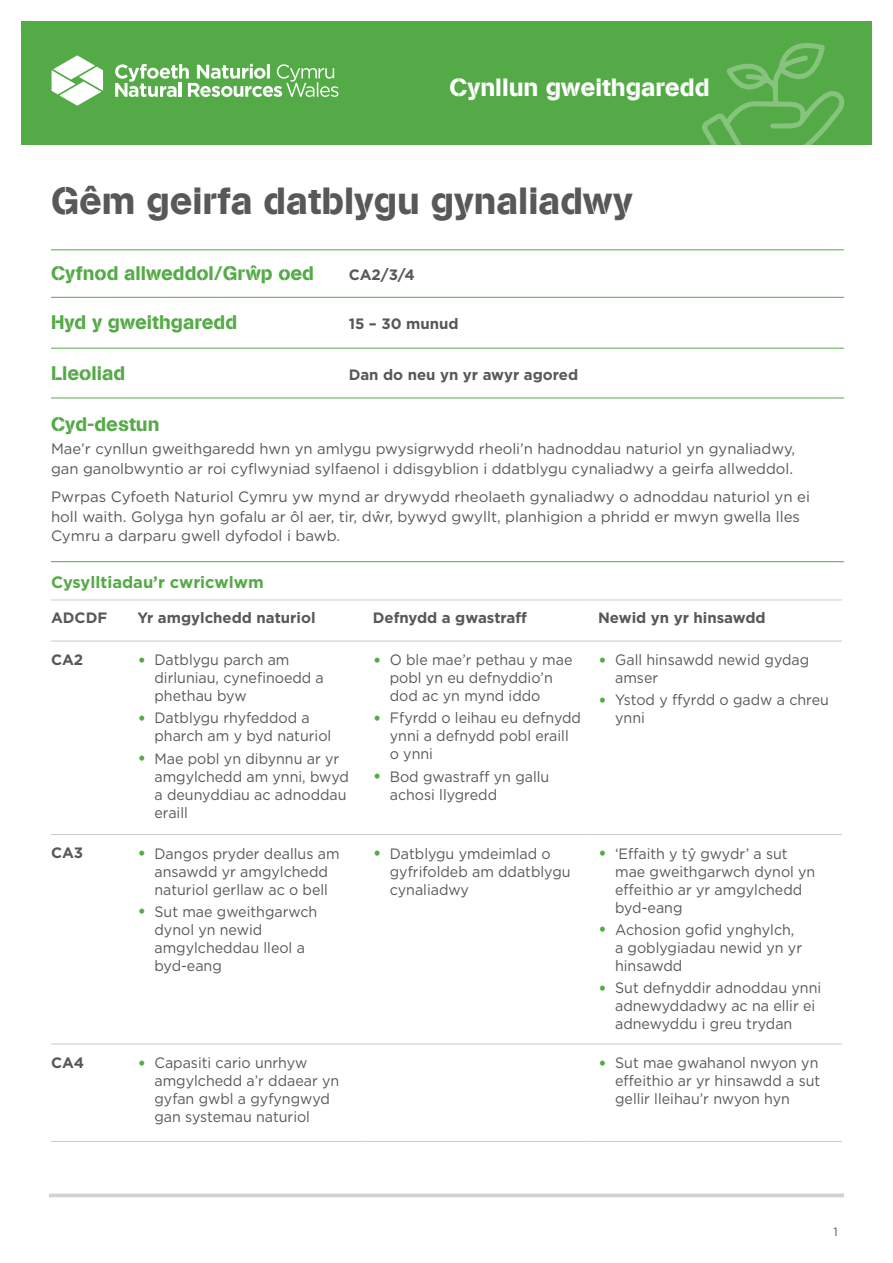
<style>
.page{position:relative;width:893px;height:1263px;background:#fff}
.page>*{position:absolute;margin:0;border:0;box-sizing:border-box;transform-origin:0 0}
.t1{font:37.5px "AG Book Stencil";color:#57585a}
.t2{font:24.75px "AG Book Stencil";color:#fff}
.t3{font:19.5px "AG Book Stencil";color:#54aa46}
.t4{font:700 16.5px "Gotham";color:#54aa46}
.t5{font:15px/18px "Gotham";color:#57585a;scale:.95 1}
.t6{font:15px/19.5px "Gotham";color:#57585a}
.t7{font:700 15px "Gotham";color:#57585a}
.t8{font:12px "Gotham";color:#57585a}
.s1{font-size:19.5px;color:#54aa46}
</style>
<div class="page">
<div style="left:21px;top:21px;width:851px;height:124px;background:#54aa46"></div>
<svg style="left:52px;top:55px;width:51px;height:51px"></svg>
<svg style="left:115px;top:64px;width:223px;height:33px"></svg>
<svg style="left:49px;top:1193px;width:795px;height:4px;background:#d7d8da"></svg>
<hr style="left:51px;top:297px;width:793px;height:1px;background:#54aa46">
<hr style="left:51px;top:348px;width:793px;height:1px;background:#54aa46">
<hr style="left:51px;top:398px;width:793px;height:1px;background:#54aa46">
<hr style="left:51px;top:561px;width:793px;height:1px;background:#54aa46">
<hr style="left:51px;top:249px;width:793px;height:1px;background:#54aa46">
<hr style="left:51px;top:600px;width:78px;height:1px;background:#c9cacc">
<hr style="left:129px;top:600px;width:235px;height:1px;background:#c9cacc">
<hr style="left:364px;top:600px;width:226px;height:1px;background:#c9cacc">
<hr style="left:590px;top:600px;width:252px;height:1px;background:#c9cacc">
<hr style="left:51px;top:641px;width:78px;height:1px;background:#c9cacc">
<hr style="left:129px;top:641px;width:235px;height:1px;background:#c9cacc">
<hr style="left:364px;top:641px;width:226px;height:1px;background:#c9cacc">
<hr style="left:590px;top:641px;width:252px;height:1px;background:#c9cacc">
<hr style="left:51px;top:834px;width:78px;height:1px;background:#c9cacc">
<hr style="left:129px;top:834px;width:235px;height:1px;background:#c9cacc">
<hr style="left:364px;top:834px;width:226px;height:1px;background:#c9cacc">
<hr style="left:590px;top:834px;width:252px;height:1px;background:#c9cacc">
<hr style="left:51px;top:1043px;width:78px;height:1px;background:#c9cacc">
<hr style="left:129px;top:1043px;width:235px;height:1px;background:#c9cacc">
<hr style="left:364px;top:1043px;width:226px;height:1px;background:#c9cacc">
<hr style="left:590px;top:1043px;width:252px;height:1px;background:#c9cacc">
<hr style="left:51px;top:1141px;width:78px;height:1px;background:#c9cacc">
<hr style="left:129px;top:1141px;width:235px;height:1px;background:#c9cacc">
<hr style="left:364px;top:1141px;width:226px;height:1px;background:#c9cacc">
<hr style="left:590px;top:1141px;width:252px;height:1px;background:#c9cacc">
<svg style="left:702px;top:43px;width:143px;height:102px"></svg>
<h2 class="t2" style="left:449px;top:73px;width:262px">Cynllun gweithgaredd</h2>
<h1 class="t1" style="left:51px;top:178px;width:583px">Gêm geirfa datblygu gynaliadwy</h1>
<h3 class="t3" style="left:51px;top:261px;width:265px">Cyfnod allweddol/Gr ˆwp oed</h3>
<p class="t7" style="left:349px;top:264px;width:68px">CA2/3/4</p>
<h3 class="t3" style="left:51px;top:310px;width:188px">Hyd y gweithgaredd</h3>
<p class="t7" style="left:349px;top:314px;width:111px">15 – 30 munud</p>
<h3 class="t3" style="left:51px;top:362px;width:76px">Lleoliad</h3>
<p class="t7" style="left:349px;top:365px;width:231px">Dan do neu yn yr awyr agored</p>
<h3 class="t3" style="left:51px;top:412px;width:110px">Cyd-destun</h3>
<p class="t6" style="left:51px;top:439px;width:746px">Mae’r cynllun gweithgaredd hwn yn amlygu pwysigrwydd rheoli’n hadnoddau naturiol yn gynaliadwy, gan ganolbwyntio ar roi cyflwyniad sylfaenol i ddisgyblion i ddatblygu cynaliadwy a geirfa allweddol.</p>
<p class="t6" style="left:51px;top:487px;width:760px">Pwrpas Cyfoeth Naturiol Cymru yw mynd ar drywydd rheolaeth gynaliadwy o adnoddau naturiol yn ei holl waith. Golyga hyn gofalu ar ôl aer, tir, dŵr, bywyd gwyllt, planhigion a phridd er mwyn gwella lles<br>Cymru a darparu gwell dyfodol i bawb.</p>
<p class="t4" style="left:51px;top:571px;width:214px">Cysylltiadau’r cwricwlwm</p>
<p class="t7" style="left:51px;top:608px;width:58px">ADCDF</p>
<p class="t7" style="left:137px;top:608px;width:180px">Yr amgylchedd naturiol</p>
<p class="t7" style="left:373px;top:608px;width:155px">Defnydd a gwastraff</p>
<p class="t7" style="left:598px;top:608px;width:169px">Newid yn yr hinsawdd</p>
<p class="t7" style="left:51px;top:649px;width:34px">CA2</p>
<p class="t5" style="left:154px;top:650px;width:180px;text-indent:-17px"><span class="s1">•</span> Datblygu parch am dirluniau, cynefinoedd a phethau byw</p>
<p class="t5" style="left:154px;top:709px;width:188px;text-indent:-17px"><span class="s1">•</span> Datblygu rhyfeddod a pharch am y byd naturiol</p>
<p class="t5" style="left:154px;top:749px;width:206px;text-indent:-17px"><span class="s1">•</span> Mae pobl yn dibynnu ar yr amgylchedd am ynni, bwyd a deunyddiau ac adnoddau eraill</p>
<p class="t5" style="left:390px;top:650px;width:194px;text-indent:-17px"><span class="s1">•</span> O ble mae’r pethau y mae pobl yn eu defnyddio’n dod ac yn mynd iddo</p>
<p class="t5" style="left:390px;top:709px;width:203px;text-indent:-17px"><span class="s1">•</span> Ffyrdd o leihau eu defnydd ynni a defnydd pobl eraill o ynni</p>
<p class="t5" style="left:390px;top:767px;width:169px;text-indent:-17px"><span class="s1">•</span> Bod gwastraff yn gallu achosi llygredd</p>
<p class="t5" style="left:615px;top:650px;width:206px;text-indent:-17px"><span class="s1">•</span> Gall hinsawdd newid gydag amser</p>
<p class="t5" style="left:615px;top:691px;width:227px;text-indent:-17px"><span class="s1">•</span> Ystod y ffyrdd o gadw a chreu ynni</p>
<p class="t7" style="left:51px;top:843px;width:34px">CA3</p>
<p class="t5" style="left:137px;top:844px;width:214px;text-align:center"><span class="s1">•</span> Dangos pryder deallus am ansawdd yr amgylchedd naturiol gerllaw ac o bell</p>
<p class="t5" style="left:154px;top:902px;width:173px;text-indent:-17px"><span class="s1">•</span> Sut mae gweithgarwch dynol yn newid amgylcheddau lleol a byd-eang</p>
<p class="t5" style="left:390px;top:844px;width:192px;text-indent:-17px"><span class="s1">•</span> Datblygu ymdeimlad o gyfrifoldeb am ddatblygu cynaliadwy</p>
<p class="t5" style="left:615px;top:844px;width:212px;text-indent:-17px"><span class="s1">•</span> ‘Effaith y tŷ gwydr’ a sut mae gweithgarwch dynol yn effeithio ar yr amgylchedd byd-eang</p>
<p class="t5" style="left:615px;top:920px;width:198px;text-indent:-17px"><span class="s1">•</span> Achosion gofid ynghylch, a goblygiadau newid yn yr hinsawdd</p>
<p class="t5" style="left:615px;top:978px;width:218px;text-indent:-17px"><span class="s1">•</span> Sut defnyddir adnoddau ynni adnewyddadwy ac na ellir ei adnewyddu i greu trydan</p>
<p class="t7" style="left:51px;top:1052px;width:35px">CA4</p>
<p class="t5" style="left:154px;top:1053px;width:196px;text-indent:-17px"><span class="s1">•</span> Capasiti cario unrhyw amgylchedd a’r ddaear yn gyfan gwbl a gyfyngwyd gan systemau naturiol</p>
<p class="t5" style="left:615px;top:1053px;width:217px;text-indent:-17px"><span class="s1">•</span> Sut mae gwahanol nwyon yn effeithio ar yr hinsawdd a sut gellir lleihau’r nwyon hyn</p>
<p class="t8" style="left:833px;top:1224px;width:6px">1</p>
</div>
